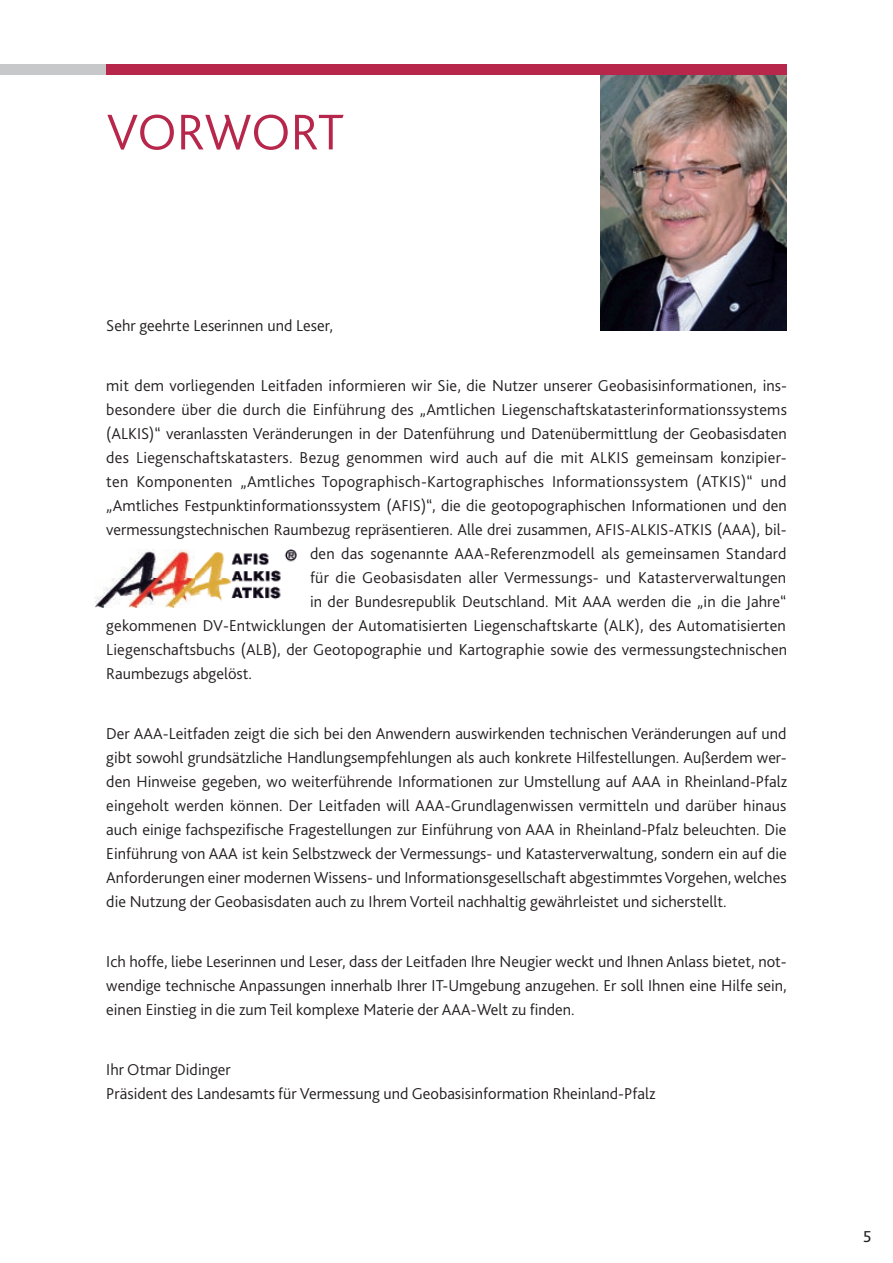
<style>
.page{position:relative;width:893px;height:1263px;background:#fff}
.page>*{position:absolute;margin:0;border:0;box-sizing:border-box;transform-origin:0 0}
.t1{font:300 52.5px "Bliss 2";letter-spacing:-.01em;color:#b6274b}
.t2{font:300 16.5px/24px "Bliss 2";letter-spacing:.005em;color:#231f20;text-align:justify}
.t3{font:16.5px "Bliss 2";color:#231f20}
</style>
<div class="page">
<img style="left:600px;top:74px;width:187px;height:257px">
<div style="left:0;top:64px;width:587px;height:10px;background:#c7c8ca"></div>
<div style="left:106px;top:64px;width:681px;height:10px;background:#b6274b"></div>
<img style="left:95px;top:550px;width:202px;height:58px">
<h1 class="t1" style="left:107px;top:99px;width:239px">VorWorT</h1>
<p class="t2" style="left:106px;top:313px;width:228px">sehr geehrte Leserinnen und Leser,</p>
<p class="t2" style="left:106px;top:373px;width:682px">mit dem vorliegenden Leitfaden informieren wir sie, die nutzer unserer Geobasisinformationen, ins-</p>
<p class="t2" style="left:106px;top:397px;width:682px">besondere über die durch die einführung des „Amtlichen Liegenschaftskatasterinformationssystems</p>
<p class="t2" style="left:106px;top:421px;width:682px">(ALKIs)“ veranlassten Veränderungen in der Datenführung und Datenübermittlung der Geobasisdaten</p>
<p class="t2" style="left:106px;top:445px;width:682px">des Liegenschaftskatasters. bezug genommen wird auch auf die mit ALKIs gemeinsam konzipier-</p>
<p class="t2" style="left:106px;top:469px;width:682px">ten Komponenten „Amtliches Topographisch-Kartographisches Informationssystem (ATKIs)“ und</p>
<p class="t2" style="left:106px;top:493px;width:682px">„Amtliches Festpunktinformationssystem (AFIs)“, die die geotopographischen Informationen und den</p>
<p class="t2" style="left:106px;top:517px;width:682px">vermessungstechnischen raumbezug repräsentieren. Alle drei zusammen, AFIs-ALKIs-ATKIs (AAA), bil-</p>
<p class="t2" style="left:310px;top:541px;width:478px">den das sogenannte AAA-referenzmodell als gemeinsamen standard</p>
<p class="t2" style="left:310px;top:565px;width:478px">für die Geobasisdaten aller Vermessungs- und Katasterverwaltungen</p>
<p class="t2" style="left:310px;top:589px;width:478px">in der bundesrepublik Deutschland. mit AAA werden die „in die Jahre“</p>
<p class="t2" style="left:106px;top:613px;width:681px">gekommenen DV-entwicklungen der Automatisierten Liegenschaftskarte (ALK), des Automatisierten</p>
<p class="t2" style="left:106px;top:637px;width:682px">Liegenschaftsbuchs (ALb), der Geotopographie und Kartographie sowie des vermessungstechnischen</p>
<p class="t2" style="left:106px;top:661px;width:147px">raumbezugs abgelöst.</p>
<p class="t2" style="left:106px;top:721px;width:682px">Der AAA-Leitfaden zeigt die sich bei den Anwendern auswirkenden technischen Veränderungen auf und gibt sowohl grundsätzliche Handlungsempfehlungen als auch konkrete Hilfestellungen. Außerdem wer&shy;den Hinweise gegeben, wo weiterführende Informationen zur umstellung auf AAA in rheinland-pfalz eingeholt werden können. Der Leitfaden will AAA-Grundlagenwissen vermitteln und darüber hinaus auch einige fachspezifische Fragestellungen zur einführung von AAA in rheinland-pfalz beleuchten. Die einführung von AAA ist kein selbstzweck der Vermessungs- und Katasterverwaltung, sondern ein auf die Anforderungen einer modernen Wissens- und Informationsgesellschaft abgestimmtes Vorgehen, welches die nutzung der Geobasisdaten auch zu Ihrem Vorteil nachhaltig gewährleistet und sicherstellt.</p>
<p class="t2" style="left:106px;top:949px;width:682px">Ich hoffe, liebe Leserinnen und Leser, dass der Leitfaden Ihre neugier weckt und Ihnen Anlass bietet, not&shy;wendige technische Anpassungen innerhalb Ihrer IT-umgebung anzugehen. er soll Ihnen eine Hilfe sein, einen einstieg in die zum Teil komplexe materie der AAA-Welt zu finden.</p>
<p class="t2" style="left:106px;top:1057px;width:550px">Ihr otmar Didinger<br>präsident des Landesamts für Vermessung und Geobasisinformation rheinland-pfalz</p>
<p class="t3" style="left:863px;top:1226px;width:10px">5</p>
</div>
